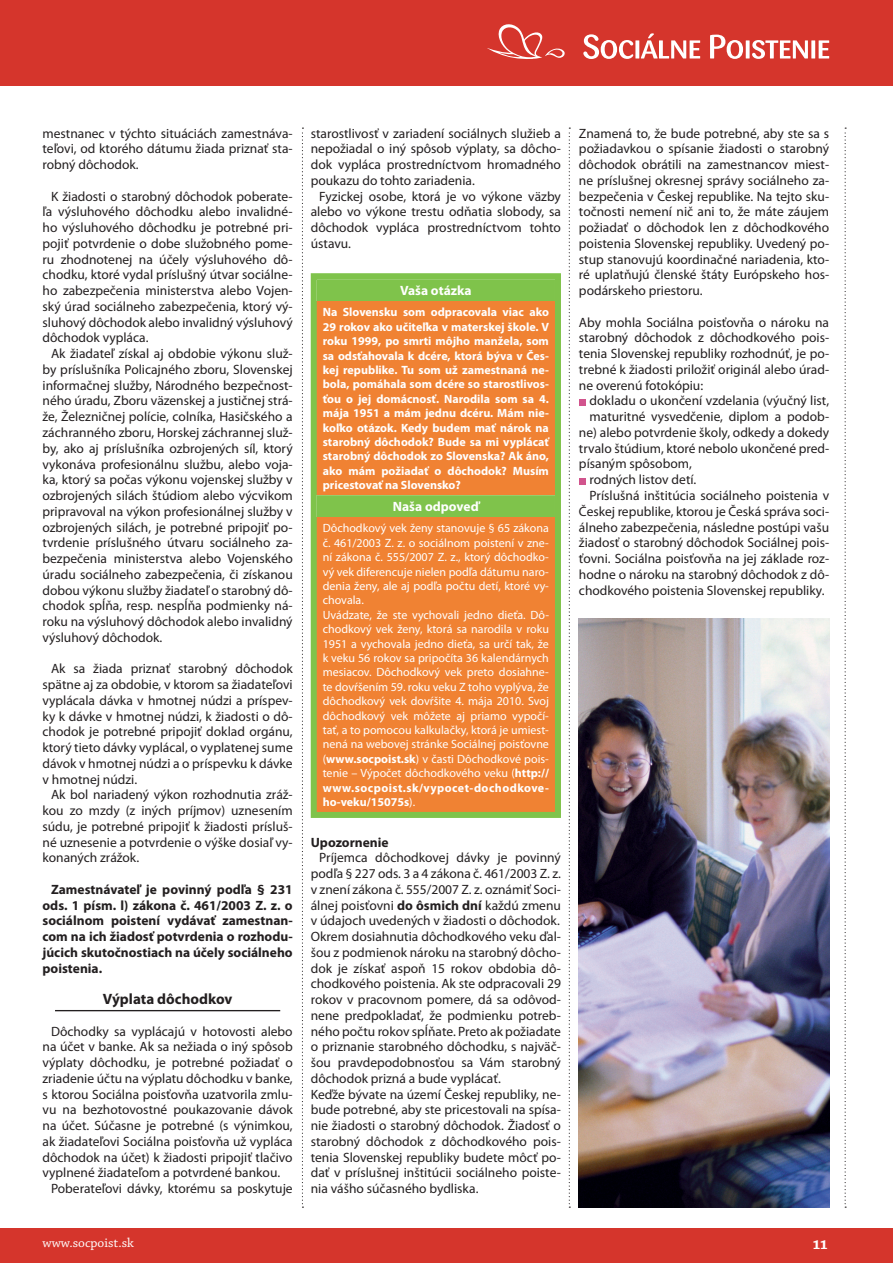
<style>
.page{position:relative;width:893px;height:1263px;background:#fff}
.page>*{position:absolute;margin:0;border:0;box-sizing:border-box;transform-origin:0 0}
.t1{font:700 15px "Myriad Pro";color:#231f20}
.t2{font:13.5px/15.8px "Myriad Pro";color:#231f20;text-align:justify}
.t3{font:700 13.5px/15.8px "Myriad Pro";color:#231f20;text-align:justify}
.t4{font:700 13.5px "Myriad Pro";color:#fff}
.t5{font:13.5px "Chaparral Pro";color:#fff}
.t6{font:700 13.5px "Chaparral Pro";color:#fff}
.t7{font:12px/14.4px "Myriad Pro";color:#fff}
.t8{font:700 12px/14.4px "Myriad Pro";color:#fff;text-align:justify}
.s1{font-weight:700}
</style>
<div class="page">
<svg style="left:845px;top:128px;width:1px;height:1080px"></svg>
<div style="left:0;top:0;width:893px;height:85px;background:#d5352c"></div>
<svg style="left:583px;top:34px;width:50px;height:25px"></svg>
<svg style="left:635px;top:40px;width:4px;height:18px"></svg>
<svg style="left:641px;top:33px;width:59px;height:25px"></svg>
<svg style="left:710px;top:35px;width:33px;height:24px"></svg>
<svg style="left:746px;top:40px;width:4px;height:18px"></svg>
<svg style="left:752px;top:40px;width:56px;height:19px"></svg>
<svg style="left:811px;top:40px;width:4px;height:18px"></svg>
<svg style="left:819px;top:40px;width:10px;height:18px"></svg>
<svg style="left:487px;top:24px;width:78px;height:35px"></svg>
<div style="left:0;top:1229px;width:893px;height:34px;background:#d5352c"></div>
<svg style="left:579px;top:399px;width:6px;height:6px"></svg>
<svg style="left:579px;top:478px;width:6px;height:6px"></svg>
<svg style="left:302px;top:128px;width:1px;height:1080px"></svg>
<svg style="left:569px;top:128px;width:1px;height:1080px"></svg>
<img style="left:579px;top:618px;width:250px;height:590px">
<div style="left:318px;top:280px;width:236px;height:237px;background:#7fc34b"></div>
<div style="left:317px;top:301px;width:238px;height:194px;background:#f08233"></div>
<div style="left:317px;top:517px;width:238px;height:295px;background:#f08233"></div>
<div style="left:311px;top:273px;width:250px;height:545px;border:6px solid #7fc34b"></div>
<hr style="left:55px;top:1010px;width:225px;height:1px;background:#231f20">
<p class="t2" style="left:43px;top:126px;width:252px">mestnanec v týchto situáciách zamestnáva&shy;teľovi, od ktorého dátumu žiada priznať sta&shy;robný dôchodok.</p>
<p class="t2" style="left:43px;top:189px;width:252px;text-indent:9px">K žiadosti o starobný dôchodok poberate&shy;ľa výsluhového dôchodku alebo invalidné&shy;ho výsluhového dôchodku je potrebné pri&shy;pojiť potvrdenie o dobe služobného pome&shy;ru zhodnotenej na účely výsluhového dô&shy;chodku, ktoré vydal príslušný útvar sociálne&shy;ho zabezpečenia ministerstva alebo Vojen&shy;ský úrad sociálneho zabezpečenia, ktorý vý&shy;sluhový dôchodok alebo invalidný výsluhový dôchodok vypláca.</p>
<p class="t2" style="left:43px;top:347px;width:252px;text-indent:9px">Ak žiadateľ získal aj obdobie výkonu služ&shy;by príslušníka Policajného zboru, Slovenskej informačnej služby, Národného bezpečnost&shy;ného úradu, Zboru väzenskej a justičnej strá&shy;že, Železničnej polície, colníka, Hasičského a záchranného zboru, Horskej záchrannej služ&shy;by, ako aj príslušníka ozbrojených síl, ktorý vykonáva profesionálnu službu, alebo voja&shy;ka, ktorý sa počas výkonu vojenskej služby v ozbrojených silách štúdiom alebo výcvikom pripravoval na výkon profesionálnej služby v ozbrojených silách, je potrebné pripojiť po&shy;tvrdenie príslušného útvaru sociálneho za&shy;bezpečenia ministerstva alebo Vojenského úradu sociálneho zabezpečenia, či získanou dobou výkonu služby žiadateľ o starobný dô&shy;chodok spĺňa, resp. nespĺňa podmienky ná&shy;roku na výsluhový dôchodok alebo invalidný výsluhový dôchodok.</p>
<p class="t2" style="left:43px;top:662px;width:252px;text-indent:9px">Ak sa žiada priznať starobný dôchodok spätne aj za obdobie, v ktorom sa žiadateľovi vyplácala dávka v hmotnej núdzi a príspev&shy;ky k dávke v hmotnej núdzi, k žiadosti o dô&shy;chodok je potrebné pripojiť doklad orgánu, ktorý tieto dávky vyplácal, o vyplatenej sume dávok v hmotnej núdzi a o príspevku k dávke v hmotnej núdzi.</p>
<p class="t2" style="left:43px;top:788px;width:252px;text-indent:9px">Ak bol nariadený výkon rozhodnutia zráž&shy;kou zo mzdy (z iných príjmov) uznesením súdu, je potrebné pripojiť k žiadosti prísluš&shy;né uznesenie a potvrdenie o výške dosiaľ vy&shy;konaných zrážok.</p>
<p class="t3" style="left:43px;top:882px;width:252px;text-indent:9px">Zamestnávateľ je povinný podľa § 231 ods. 1 písm. l) zákona č. 461/2003 Z. z. o sociálnom poistení vydávať zamestnan&shy;com na ich žiadosť potvrdenia o rozhodu&shy;júcich skutočnostiach na účely sociálneho poistenia.</p>
<p class="t1" style="left:103px;top:993px;width:131px">Výplata dôchodkov</p>
<p class="t2" style="left:51px;top:1024px;width:243px">Dôchodky sa vyplácajú v hotovosti alebo</p>
<p class="t2" style="left:43px;top:1040px;width:252px">na účet v banke. Ak sa nežiada o iný spôsob</p>
<p class="t2" style="left:43px;top:1056px;width:252px">výplaty dôchodku, je potrebné požiadať o</p>
<p class="t2" style="left:43px;top:1071px;width:252px">zriadenie účtu na výplatu dôchodku v banke,</p>
<p class="t2" style="left:43px;top:1087px;width:252px">s ktorou Sociálna poisťovňa uzatvorila zmlu-</p>
<p class="t2" style="left:43px;top:1103px;width:252px">vu na bezhotovostné poukazovanie dávok</p>
<p class="t2" style="left:43px;top:1119px;width:252px">na účet. Súčasne je potrebné (s výnimkou,</p>
<p class="t2" style="left:43px;top:1134px;width:252px">ak žiadateľovi Sociálna poisťovňa už vypláca</p>
<p class="t2" style="left:43px;top:1150px;width:252px">dôchodok na účet) k žiadosti pripojiť tlačivo</p>
<p class="t2" style="left:43px;top:1166px;width:239px">vyplnené žiadateľom a potvrdené bankou.</p>
<p class="t2" style="left:51px;top:1182px;width:243px">Poberateľovi dávky, ktorému sa poskytuje</p>
<p class="t2" style="left:311px;top:126px;width:252px">starostlivosť v zariadení sociálnych služieb a nepožiadal o iný spôsob výplaty, sa dôcho&shy;dok vypláca prostredníctvom hromadného poukazu do tohto zariadenia.</p>
<p class="t2" style="left:311px;top:189px;width:252px;text-indent:9px">Fyzickej osobe, ktorá je vo výkone väzby alebo vo výkone trestu odňatia slobody, sa dôchodok vypláca prostredníctvom tohto ústavu.</p>
<p class="t4" style="left:400px;top:286px;width:73px">Vaša otázka</p>
<p class="t8" style="left:323px;top:306px;width:228px">Na Slovensku som odpracovala viac ako 29 rokov ako učiteľka v materskej škole. V roku 1999, po smrti môjho manžela, som sa odsťahovala k dcére, ktorá býva v Čes&shy;kej republike. Tu som už zamestnaná ne&shy;bola, pomáhala som dcére so starostlivos&shy;ťou o jej domácnosť. Narodila som sa 4. mája 1951 a mám jednu dcéru. Mám nie&shy;koľko otázok. Kedy budem mať nárok na starobný dôchodok? Bude sa mi vyplácať starobný dôchodok zo Slovenska? Ak áno, ako mám požiadať o dôchodok? Musím pricestovať na Slovensko?</p>
<p class="t4" style="left:393px;top:502px;width:88px">Naša odpoveď</p>
<p class="t7" style="left:323px;top:522px;width:228px">Dôchodkový vek ženy stanovuje § 65 zákona č. 461/2003 Z. z. o sociálnom poistení v zne&shy;ní zákona č. 555/2007 Z. z., ktorý dôchodko&shy;vý vek diferencuje nielen podľa dátumu naro&shy;denia ženy, ale aj podľa počtu detí, ktoré vy&shy;chovala.<br>Uvádzate, že ste vychovali jedno dieťa. Dô&shy;chodkový vek ženy, ktorá sa narodila v roku 1951 a vychovala jedno dieťa, sa určí tak, že k veku 56 rokov sa pripočíta 36 kalendárnych mesiacov. Dôchodkový vek preto dosiahne&shy;te dovŕšením 59. roku veku Z toho vyplýva, že dôchodkový vek dovŕšite 4. mája 2010. Svoj dôchodkový vek môžete aj priamo vypočí&shy;tať, a to pomocou kalkulačky, ktorá je umiest&shy;nená na webovej stránke Sociálnej poisťovne (<span class="s1">www.socpoist.sk</span>) v časti Dôchodkové pois&shy;tenie – Výpočet dôchodkového veku (<span class="s1">http:// www.socpoist.sk/vypocet-dochodkove&shy;ho-veku/15075s</span>).</p>
<p class="t3" style="left:311px;top:835px;width:79px">Upozornenie</p>
<p class="t2" style="left:311px;top:851px;width:252px;text-align:left;text-indent:9px">Príjemca dôchodkovej dávky je povinný podľa § 227 ods. 3 a 4 zákona č. 461/2003 Z. z. v znení zákona č. 555/2007 Z. z. oznámiť Soci&shy;álnej poisťovni <span class="s1">do ôsmich dní</span> každú zmenu v údajoch uvedených v žiadosti o dôchodok.<br>Okrem dosiahnutia dôchodkového veku ďal&shy;šou z podmienok nároku na starobný dôcho&shy;dok je získať aspoň 15 rokov obdobia dô&shy;chodkového poistenia. Ak ste odpracovali 29 rokov v pracovnom pomere, dá sa odôvod&shy;nene predpokladať, že podmienku potreb&shy;ného počtu rokov spĺňate. Preto ak požiadate o priznanie starobného dôchodku, s najväč&shy;šou pravdepodobnosťou sa Vám starobný dôchodok prizná a bude vyplácať.<br>Keďže bývate na území Českej republiky, ne&shy;bude potrebné, aby ste pricestovali na spísa&shy;nie žiadosti o starobný dôchodok. Žiadosť o starobný dôchodok z dôchodkového pois&shy;tenia Slovenskej republiky budete môcť po&shy;dať v príslušnej inštitúcii sociálneho poiste&shy;nia vášho súčasného bydliska.</p>
<p class="t2" style="left:579px;top:126px;width:252px">Znamená to, že bude potrebné, aby ste sa s požiadavkou o spísanie žiadosti o starobný dôchodok obrátili na zamestnancov miest&shy;ne príslušnej okresnej správy sociálneho za&shy;bezpečenia v Českej republike. Na tejto sku&shy;točnosti nemení nič ani to, že máte záujem požiadať o dôchodok len z dôchodkového poistenia Slovenskej republiky. Uvedený po&shy;stup stanovujú koordinačné nariadenia, kto&shy;ré uplatňujú členské štáty Európskeho hos&shy;podárskeho priestoru.</p>
<p class="t2" style="left:579px;top:315px;width:252px">Aby mohla Sociálna poisťovňa o nároku na starobný dôchodok z dôchodkového pois&shy;tenia Slovenskej republiky rozhodnúť, je po&shy;trebné k žiadosti priložiť originál alebo úrad&shy;ne overenú fotokópiu:</p>
<p class="t2" style="left:590px;top:394px;width:241px">dokladu o ukončení vzdelania (výučný list,</p>
<p class="t2" style="left:590px;top:410px;width:241px">maturitné vysvedčenie, diplom a podob-</p>
<p class="t2" style="left:579px;top:426px;width:252px">ne) alebo potvrdenie školy, odkedy a dokedy</p>
<p class="t2" style="left:579px;top:441px;width:252px">trvalo štúdium, ktoré nebolo ukončené pred-</p>
<p class="t2" style="left:579px;top:457px;width:114px">písaným spôsobom,</p>
<p class="t2" style="left:590px;top:473px;width:108px">rodných listov detí.</p>
<p class="t2" style="left:590px;top:489px;width:241px">Príslušná inštitúcia sociálneho poistenia v</p>
<p class="t2" style="left:579px;top:504px;width:252px">Českej republike, ktorou je Česká správa soci-</p>
<p class="t2" style="left:579px;top:520px;width:252px">álneho zabezpečenia, následne postúpi vašu</p>
<p class="t2" style="left:579px;top:536px;width:252px">žiadosť o starobný dôchodok Sociálnej pois-</p>
<p class="t2" style="left:579px;top:552px;width:252px">ťovni. Sociálna poisťovňa na jej základe roz-</p>
<p class="t2" style="left:579px;top:567px;width:252px">hodne o nároku na starobný dôchodok z dô-</p>
<p class="t2" style="left:579px;top:583px;width:247px">chodkového poistenia Slovenskej republiky.</p>
<p class="t5" style="left:43px;top:1237px;width:93px">www.socpoist.sk</p>
<p class="t6" style="left:813px;top:1239px;width:17px">11</p>
</div>
